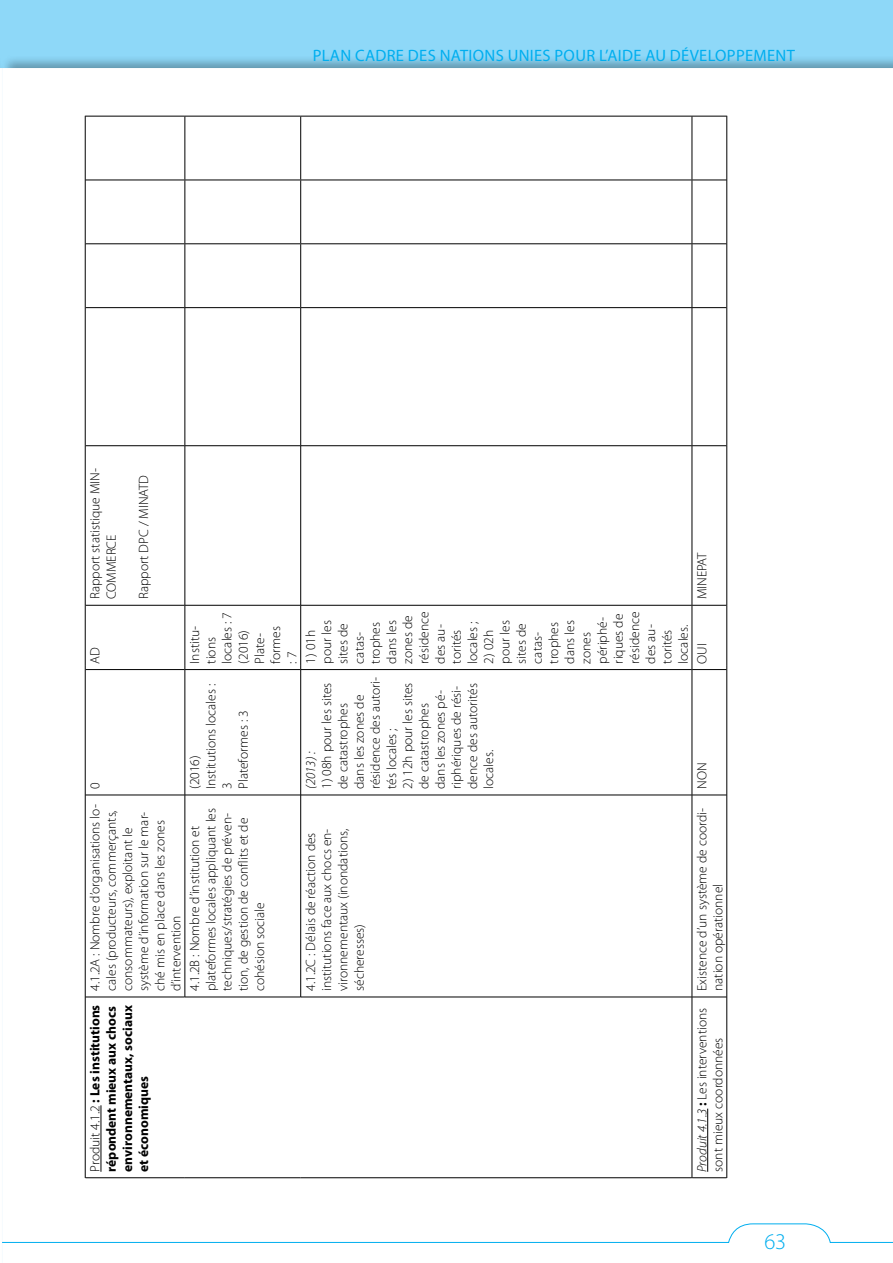
<style>
.page{position:relative;width:893px;height:1263px;background:#8ed8f8}
.page>*{position:absolute;margin:0;border:0;box-sizing:border-box;transform-origin:0 0}
.t1{font:300 22.5px "Myriad Pro";color:#00aeef}
.t2{font:16.5px "Myriad Pro";letter-spacing:.02em;color:#00aeef}
.t3{font:300 13.5px/16.2px "Myriad Pro";color:#000}
.t4{font:700 13.5px/16.2px "Myriad Pro";color:#000}
.t5{font:italic 300 13.5px "Myriad Pro";color:#000}
.s1{font-weight:300}
.s2{font-style:italic}
.s3{font-weight:700}
</style>
<div class="page">
<div style="left:0;top:68px;width:893px;height:1195px;background:#fff"></div>
<hr style="left:726px;top:605px;width:1px;height:60px;background:#000">
<hr style="left:726px;top:446px;width:1px;height:159px;background:#000">
<hr style="left:726px;top:308px;width:1px;height:138px;background:#000">
<hr style="left:726px;top:244px;width:1px;height:64px;background:#000">
<hr style="left:726px;top:180px;width:1px;height:64px;background:#000">
<hr style="left:726px;top:116px;width:1px;height:64px;background:#000">
<hr style="left:85px;top:307px;width:100px;height:1px;background:#000">
<hr style="left:85px;top:243px;width:100px;height:1px;background:#000">
<hr style="left:85px;top:180px;width:100px;height:1px;background:#000">
<hr style="left:85px;top:116px;width:100px;height:1px;background:#000">
<hr style="left:185px;top:307px;width:116px;height:1px;background:#000">
<hr style="left:185px;top:243px;width:116px;height:1px;background:#000">
<hr style="left:185px;top:180px;width:116px;height:1px;background:#000">
<hr style="left:185px;top:116px;width:116px;height:1px;background:#000">
<hr style="left:301px;top:307px;width:391px;height:1px;background:#000">
<hr style="left:301px;top:243px;width:391px;height:1px;background:#000">
<hr style="left:301px;top:180px;width:391px;height:1px;background:#000">
<hr style="left:301px;top:116px;width:391px;height:1px;background:#000">
<hr style="left:692px;top:307px;width:35px;height:1px;background:#000">
<hr style="left:692px;top:243px;width:35px;height:1px;background:#000">
<hr style="left:692px;top:180px;width:35px;height:1px;background:#000">
<hr style="left:692px;top:116px;width:35px;height:1px;background:#000">
<hr style="left:101px;top:1105px;width:1px;height:67px;background:#000">
<hr style="left:707px;top:1109px;width:1px;height:63px;background:#000">
<p class="t2" style="left:313px;top:46px;width:484px">PLAN CADRE DES NATIONS UNIES POUR L’AIDE AU DÉVELOPPEMENT</p>
<p class="t3" style="left:87px;top:599px;width:133px;rotate:-90deg">Rapport statistique MIN-<br>COMMERCE</p>
<p class="t3" style="left:136px;top:599px;width:126px;rotate:-90deg">Rapport DPC / MINATD</p>
<p class="t3" style="left:87px;top:663px;width:18px;rotate:-90deg">AD</p>
<p class="t3" style="left:87px;top:789px;width:8px;rotate:-90deg">0</p>
<p class="t3" style="left:87px;top:991px;width:188px;rotate:-90deg">4.1.2A : Nombre d’organisations lo&shy;cales (producteurs, commerçants, consommateurs), exploitant le système d’information sur le mar&shy;ché mis en place dans les zones d’intervention</p>
<p class="t4" style="left:87px;top:1172px;width:169px;rotate:-90deg"><span class="s1">Produit 4.1.2</span> : Les institutions répondent mieux aux chocs environnementaux, sociaux et économiques</p>
<p class="t3" style="left:187px;top:663px;width:53px;rotate:-90deg">Institu&shy;tions locales : 7 (2016)<br>Plate&shy;formes<br>: 7</p>
<p class="t3" style="left:187px;top:789px;width:107px;rotate:-90deg">(2016)<br>Institutions locales :<br>3<br>Plateformes : 3</p>
<p class="t3" style="left:187px;top:991px;width:185px;rotate:-90deg">4.1.2B : Nombre d’institution et plateformes locales appliquant les techniques/stratégies de préven&shy;tion, de gestion de conflits et de cohésion sociale</p>
<p class="t3" style="left:303px;top:663px;width:53px;rotate:-90deg">1) 01h pour les sites de catas&shy;trophes dans les zones de résidence des au&shy;torités locales ;</p>
<p class="t3" style="left:481px;top:663px;width:53px;rotate:-90deg">2) 02h pour les sites de catas&shy;trophes dans les zones périphé&shy;riques de résidence des au&shy;torités locales.</p>
<p class="t3" style="left:319px;top:789px;width:114px;rotate:-90deg">1) 08h pour les sites de catastrophes dans les zones de résidence des autori&shy;tés locales ;</p>
<p class="t3" style="left:400px;top:789px;width:108px;rotate:-90deg">2) 12h pour les sites de catastrophes dans les zones pé&shy;riphériques de rési&shy;dence des autorités locales.</p>
<p class="t5" style="left:302px;top:789px;width:38px;rotate:-90deg">(2013) :</p>
<p class="t3" style="left:303px;top:991px;width:164px;rotate:-90deg">4.1.2C : Délais de réaction des institutions face aux chocs en&shy;vironnementaux (inondations, sécheresses)</p>
<p class="t3" style="left:694px;top:599px;width:49px;rotate:-90deg">MINEPAT</p>
<p class="t3" style="left:694px;top:663px;width:22px;rotate:-90deg">OUI</p>
<p class="t3" style="left:694px;top:789px;width:28px;rotate:-90deg">NON</p>
<p class="t3" style="left:694px;top:991px;width:184px;rotate:-90deg">Existence d’un système de coordi&shy;nation opérationnel</p>
<p class="t3" style="left:694px;top:1172px;width:165px;rotate:-90deg"><span class="s2">Produit 4.1.3</span> <span class="s3">:</span> Les interventions sont mieux coordonnées</p>
<h1 class="t1" style="left:764px;top:1229px;width:23px">63</h1>
</div>
